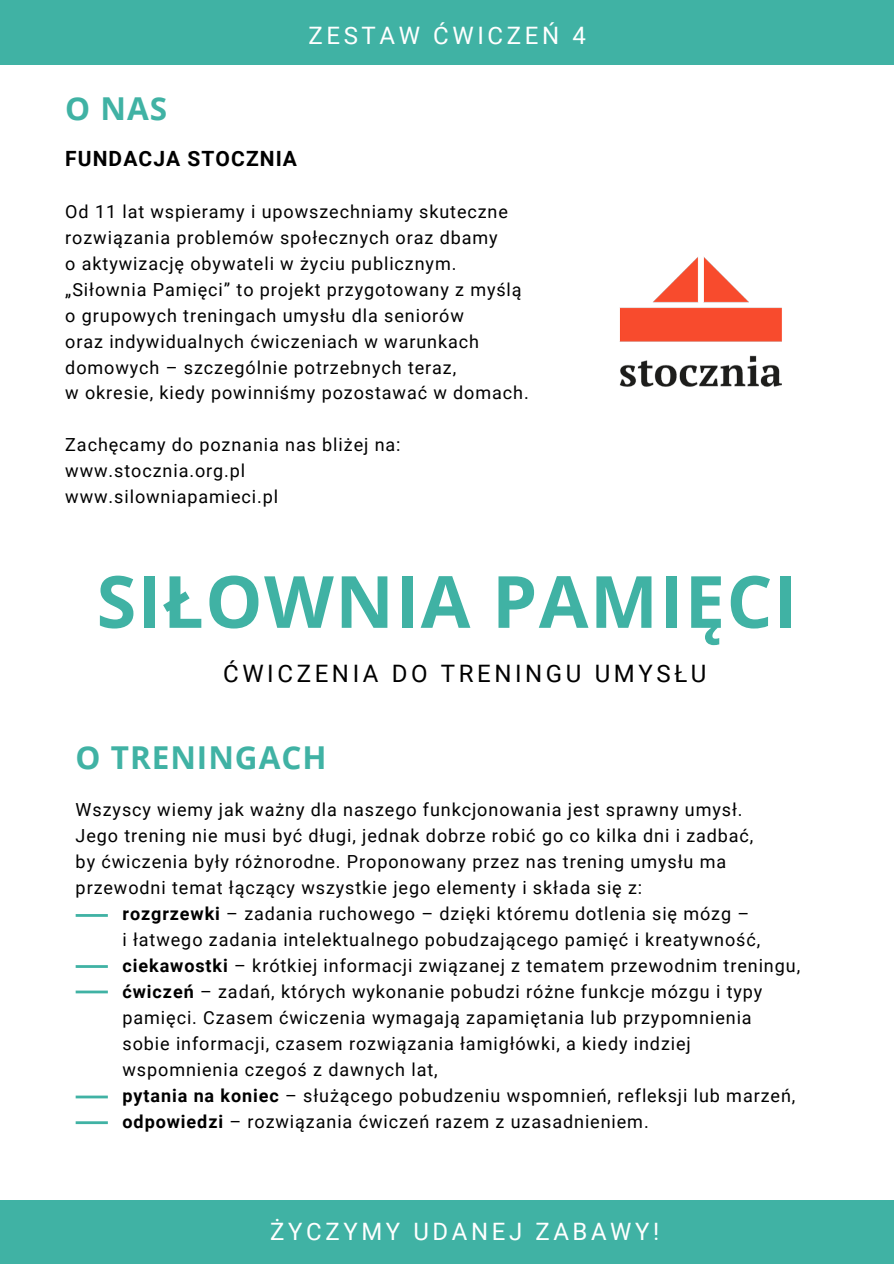
<style>
.page{position:relative;width:894px;height:1264px;background:#fff}
.page>*{position:absolute;margin:0;border:0;box-sizing:border-box;transform-origin:0 0}
.t1{font:700 72px "Open Sans";letter-spacing:.02em;color:#40b2a4}
.t2{font:700 31.5px "Open Sans";letter-spacing:.03em;color:#40b2a4}
.t3{font:24px "Roboto";letter-spacing:.15em;color:#fff}
.t4{font:24px "Roboto";letter-spacing:.15em;color:#000}
.t5{font:700 21px "Roboto";letter-spacing:.05em;color:#000}
.t6{font:18px/26px "Roboto";letter-spacing:.05em;color:#000}
.s1{font-weight:700}
</style>
<div class="page">
<img style="left:619px;top:257px;width:163px;height:130px">
<div style="left:0;top:0;width:893px;height:64px;background:#40b2a4"></div>
<div style="left:0;top:1200px;width:893px;height:63px;background:#40b2a4"></div>
<svg style="left:76px;top:914px;width:32px;height:2px"></svg>
<svg style="left:76px;top:965px;width:32px;height:2px"></svg>
<svg style="left:76px;top:990px;width:32px;height:3px"></svg>
<svg style="left:76px;top:1121px;width:32px;height:3px"></svg>
<svg style="left:76px;top:1095px;width:32px;height:3px"></svg>
<h3 class="t3" style="left:308px;top:22px;width:279px">ZESTAW ĆWICZEŃ 4</h3>
<h2 class="t2" style="left:65px;top:87px;width:103px">O NAS</h2>
<p class="t5" style="left:65px;top:146px;width:233px">FUNDACJA STOCZNIA</p>
<p class="t6" style="left:65px;top:199px;width:465px">Od 11 lat wspieramy i upowszechniamy skuteczne rozwiązania problemów społecznych oraz dbamy<br>o aktywizację obywateli w życiu publicznym. „Siłownia Pamięci” to projekt przygotowany z myślą o grupowych treningach umysłu dla seniorów<br>oraz indywidualnych ćwiczeniach w warunkach domowych – szczególnie potrzebnych teraz,<br>w okresie, kiedy powinniśmy pozostawać w domach.</p>
<p class="t6" style="left:65px;top:432px;width:337px">Zachęcamy do poznania nas bliżej na: www.stocznia.org.pl www.silowniapamieci.pl</p>
<h1 class="t1" style="left:97px;top:551px;width:702px">SIŁOWNIA PAMIĘCI</h1>
<h3 class="t4" style="left:223px;top:659px;width:484px">ĆWICZENIA DO TRENINGU UMYSŁU</h3>
<h2 class="t2" style="left:76px;top:735px;width:252px">O TRENINGACH</h2>
<p class="t6" style="left:76px;top:797px;width:679px">Wszyscy wiemy jak ważny dla naszego funkcjonowania jest sprawny umysł.<br>Jego trening nie musi być długi, jednak dobrze robić go co kilka dni i zadbać, by ćwiczenia były różnorodne. Proponowany przez nas trening umysłu ma przewodni temat łączący wszystkie jego elementy i składa się z:</p>
<p class="t6" style="left:122px;top:900px;width:679px"><span class="s1">rozgrzewki</span> – zadania ruchowego – dzięki któremu dotlenia się mózg –<br>i łatwego zadania intelektualnego pobudzającego pamięć i kreatywność, <span class="s1">ciekawostki</span> – krótkiej informacji związanej z tematem przewodnim treningu, <span class="s1">ćwiczeń</span> – zadań, których wykonanie pobudzi różne funkcje mózgu i typy pamięci. Czasem ćwiczenia wymagają zapamiętania lub przypomnienia sobie informacji, czasem rozwiązania łamigłówki, a kiedy indziej wspomnienia czegoś z dawnych lat,<br><span class="s1">pytania na koniec</span> – służącego pobudzeniu wspomnień, refleksji lub marzeń, <span class="s1">odpowiedzi</span> – rozwiązania ćwiczeń razem z uzasadnieniem.</p>
<h3 class="t3" style="left:270px;top:1217px;width:390px">ŻYCZYMY UDANEJ ZABAWY!</h3>
</div>
